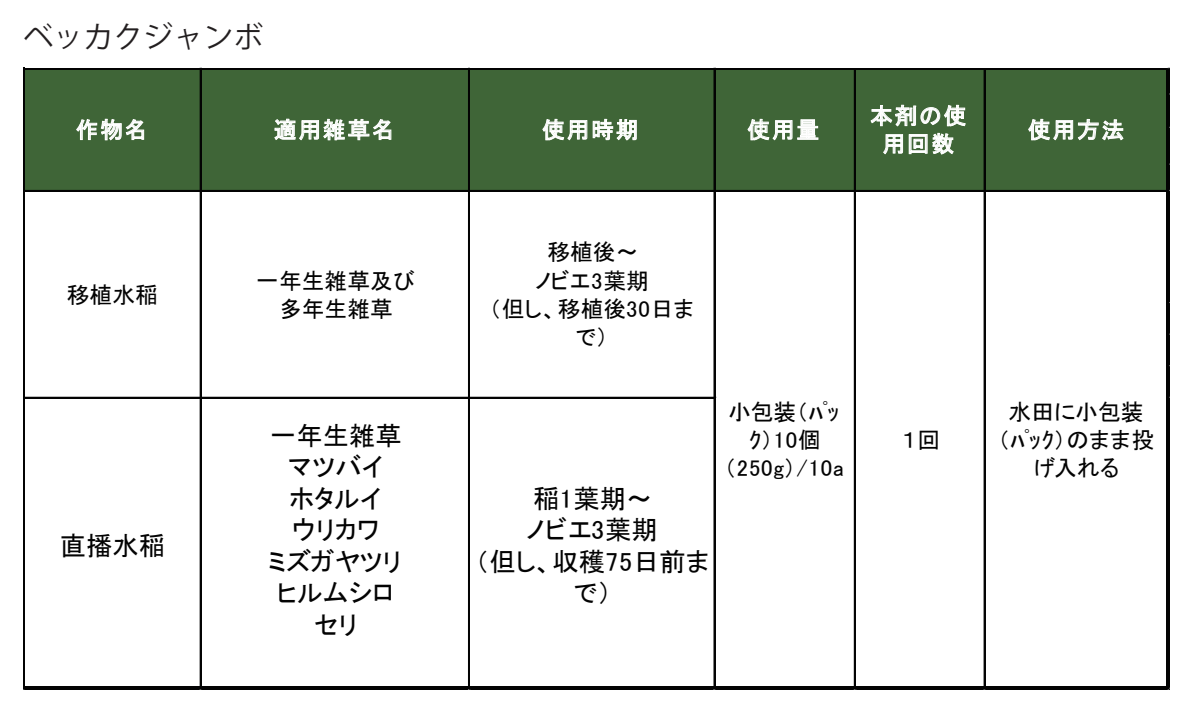
<style>
.page{position:relative;width:1193px;height:713px;background:#fff}
.page>*{position:absolute;margin:0;border:0;box-sizing:border-box;transform-origin:0 0}
.t1{font:30px "Koz Go Pr 6 N";color:#231f20}
.t2{font:26.25px/31.5px "MS P Gothic";color:#030303;text-align:center}
.t3{font:22.75px/28px "MS P Gothic";color:#030303;text-align:center}
.t4{font:22.75px/28px "MS P Gothic";letter-spacing:.075em;color:#fff;text-align:center}
.t5{font:22.75px/28px "MS P Gothic";letter-spacing:.04em;color:#030303;text-align:center}
</style>
<div class="page">
<div style="left:25px;top:69px;width:1145px;height:123px;background:#3f6537"></div>
<svg style="left:76px;top:119px;width:68px;height:22px"></svg>
<svg style="left:274px;top:118px;width:117px;height:23px"></svg>
<svg style="left:542px;top:119px;width:95px;height:22px"></svg>
<svg style="left:747px;top:119px;width:71px;height:22px"></svg>
<svg style="left:870px;top:105px;width:96px;height:22px"></svg>
<svg style="left:883px;top:133px;width:71px;height:22px"></svg>
<svg style="left:1028px;top:119px;width:95px;height:22px"></svg>
<hr style="left:25px;top:68px;width:1145px;height:1px;background:#030303">
<hr style="left:25px;top:190px;width:1141px;height:2px;background:#030303">
<hr style="left:25px;top:397px;width:691px;height:2px;background:#030303">
<hr style="left:23px;top:68px;width:2px;height:622px;background:#030303">
<hr style="left:200px;top:69px;width:2px;height:617px;background:#030303">
<hr style="left:468px;top:69px;width:2px;height:617px;background:#030303">
<hr style="left:713px;top:69px;width:1px;height:617px;background:#030303">
<hr style="left:714px;top:69px;width:2px;height:617px;background:#030303">
<hr style="left:854px;top:69px;width:2px;height:617px;background:#030303">
<hr style="left:983px;top:69px;width:1px;height:617px;background:#030303">
<hr style="left:984px;top:69px;width:2px;height:617px;background:#030303">
<hr style="left:25px;top:686px;width:1145px;height:4px;background:#030303">
<hr style="left:1166px;top:69px;width:4px;height:621px;background:#030303">
<h1 class="t1" style="left:23px;top:20px;width:242px">ベッカクジャンボ</h1>
<p class="t4" style="left:76px;top:116px;width:73px">作物名</p>
<p class="t4" style="left:274px;top:116px;width:122px">適用雑草名</p>
<p class="t4" style="left:542px;top:116px;width:98px">使用時期</p>
<p class="t4" style="left:747px;top:116px;width:73px">使用量</p>
<p class="t4" style="left:870px;top:101px;width:98px">本剤の使用回数</p>
<p class="t3" style="left:67px;top:280px;width:93px">移植水稲</p>
<p class="t2" style="left:60px;top:529px;width:107px">直播水稲</p>
<p class="t3" style="left:256px;top:266px;width:160px">一年生雑草及び多年生雑草</p>
<p class="t2" style="left:268px;top:419px;width:135px">一年生雑草マツバイ<br>ホタルイ<br>ウリカワ<br>ミズガヤツリヒルムシロセリ</p>
<p class="t3" style="left:489px;top:238px;width:206px">移植後～<br>ノビエ3葉期<br>（但し、移植後30日まで）</p>
<p class="t2" style="left:475px;top:482px;width:235px">稲1葉期～<br>ノビエ3葉期<br>（但し、収穫75日前まで）</p>
<p class="t5" style="left:724px;top:398px;width:121px">小包装（ﾊﾟｯｸ）10個（250g）/10a</p>
<p class="t3" style="left:901px;top:426px;width:40px">１回</p>
<p class="t4" style="left:1028px;top:116px;width:98px">使用方法</p>
<p class="t3" style="left:998px;top:398px;width:158px">水田に小包装<br>（ﾊﾟｯｸ）のまま投げ入れる</p>
</div>
